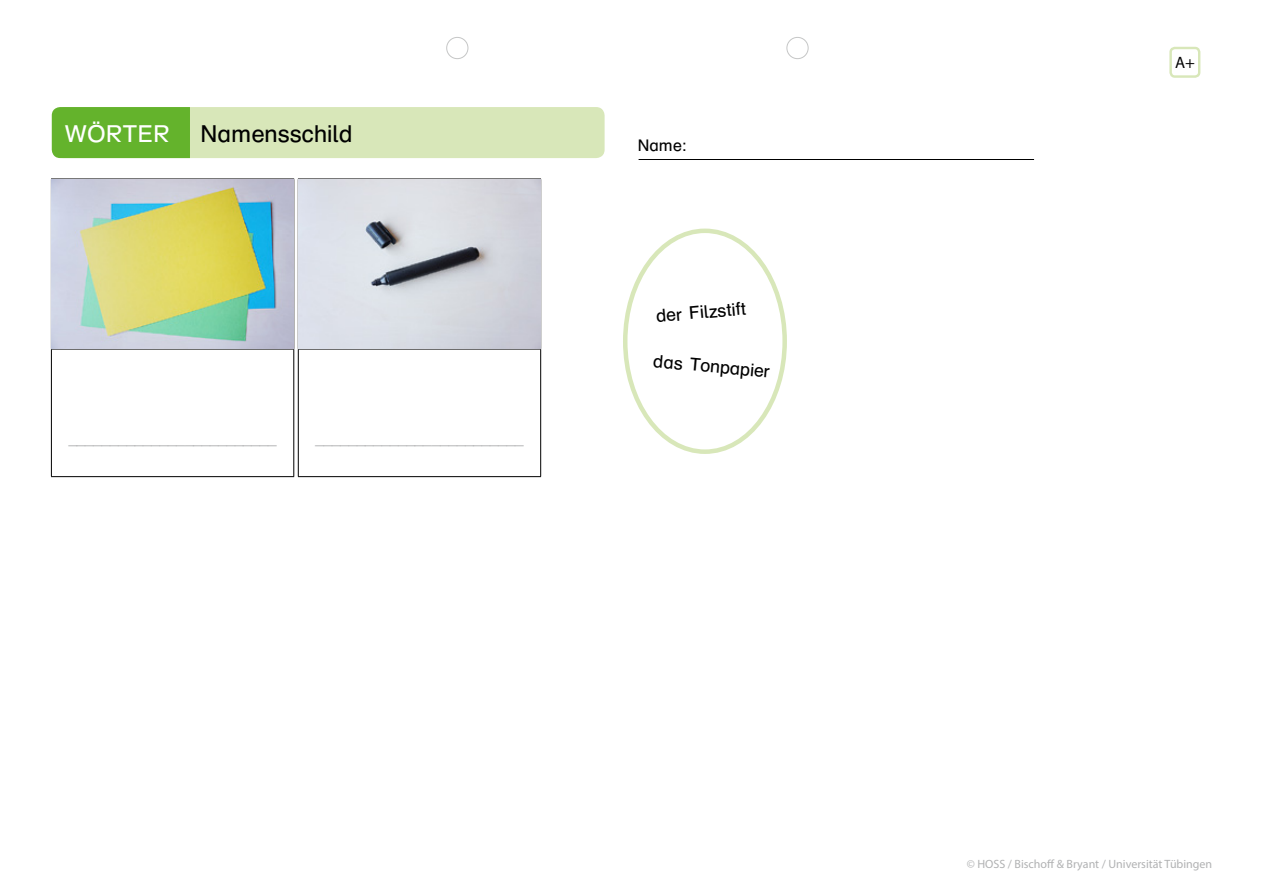
<style>
.page{position:relative;width:1263px;height:893px;background:#fff}
.page>*{position:absolute;margin:0;border:0;box-sizing:border-box;transform-origin:0 0}
.t1{font:24px "Druckschrift BY WOK";color:#000}
.t2{font:24px "Druckschrift BY WOK";color:#fff}
.t3{font:18px "Myriad Pro";color:#b1b2b3}
.t4{font:18px "Druckschrift BY WOK";color:#000}
.t5{font:16.5px "Druckschrift BY WOK";color:#000}
.t6{font:16.5px "Myriad Pro";color:#000}
.t7{font:12px "Myriad Pro";color:#b1b2b3}
</style>
<div class="page">
<div style="left:446px;top:37px;width:22px;height:22px;border:1px solid #c5c6c6;border-radius:50%"></div>
<div style="left:786px;top:37px;width:22px;height:22px;border:1px solid #c5c6c6;border-radius:50%"></div>
<svg style="left:52px;top:107px;width:553px;height:51px;background:#bbda95"></svg>
<hr style="left:639px;top:159px;width:395px;height:1px;background:#000">
<div style="left:1169px;top:47px;width:31px;height:31px;border:2px solid #d8e7b9;border-radius:4px"></div>
<div style="left:623px;top:229px;width:164px;height:225px;border:4px solid #d8e7b9;border-radius:50%"></div>
<hr style="left:51px;top:179px;width:1px;height:170px;background:#000">
<hr style="left:293px;top:179px;width:1px;height:170px;background:#000">
<hr style="left:298px;top:179px;width:1px;height:170px;background:#000">
<hr style="left:540px;top:179px;width:1px;height:170px;background:#000">
<hr style="left:51px;top:349px;width:243px;height:1px;background:#000">
<hr style="left:51px;top:349px;width:1px;height:127px;background:#000">
<hr style="left:293px;top:349px;width:1px;height:127px;background:#000">
<hr style="left:298px;top:349px;width:243px;height:1px;background:#000">
<hr style="left:298px;top:349px;width:1px;height:127px;background:#000">
<hr style="left:540px;top:349px;width:1px;height:127px;background:#000">
<hr style="left:51px;top:476px;width:243px;height:1px;background:#000">
<hr style="left:298px;top:476px;width:243px;height:1px;background:#000">
<img style="left:52px;top:179px;width:241px;height:170px">
<img style="left:299px;top:179px;width:241px;height:170px">
<h1 class="t2" style="left:65px;top:122px;width:107px">WÖRTER</h1>
<h1 class="t1" style="left:201px;top:122px;width:154px">Namensschild</h1>
<p class="t3" style="left:68px;top:426px;width:210px">_________________________</p>
<p class="t3" style="left:315px;top:426px;width:210px">_________________________</p>
<p class="t5" style="left:638px;top:137px;width:51px">Name:</p>
<p class="t4" style="left:655px;top:307px;width:92px;rotate:-5deg">der Filzstift</p>
<p class="t4" style="left:654px;top:352px;width:118px;rotate:5deg">das Tonpapier</p>
<p class="t6" style="left:1175px;top:53px;width:21px">A+</p>
<p class="t7" style="left:967px;top:856px;width:247px">© HOSS / Bischoff &amp; Bryant / Universität Tübingen</p>
</div>
